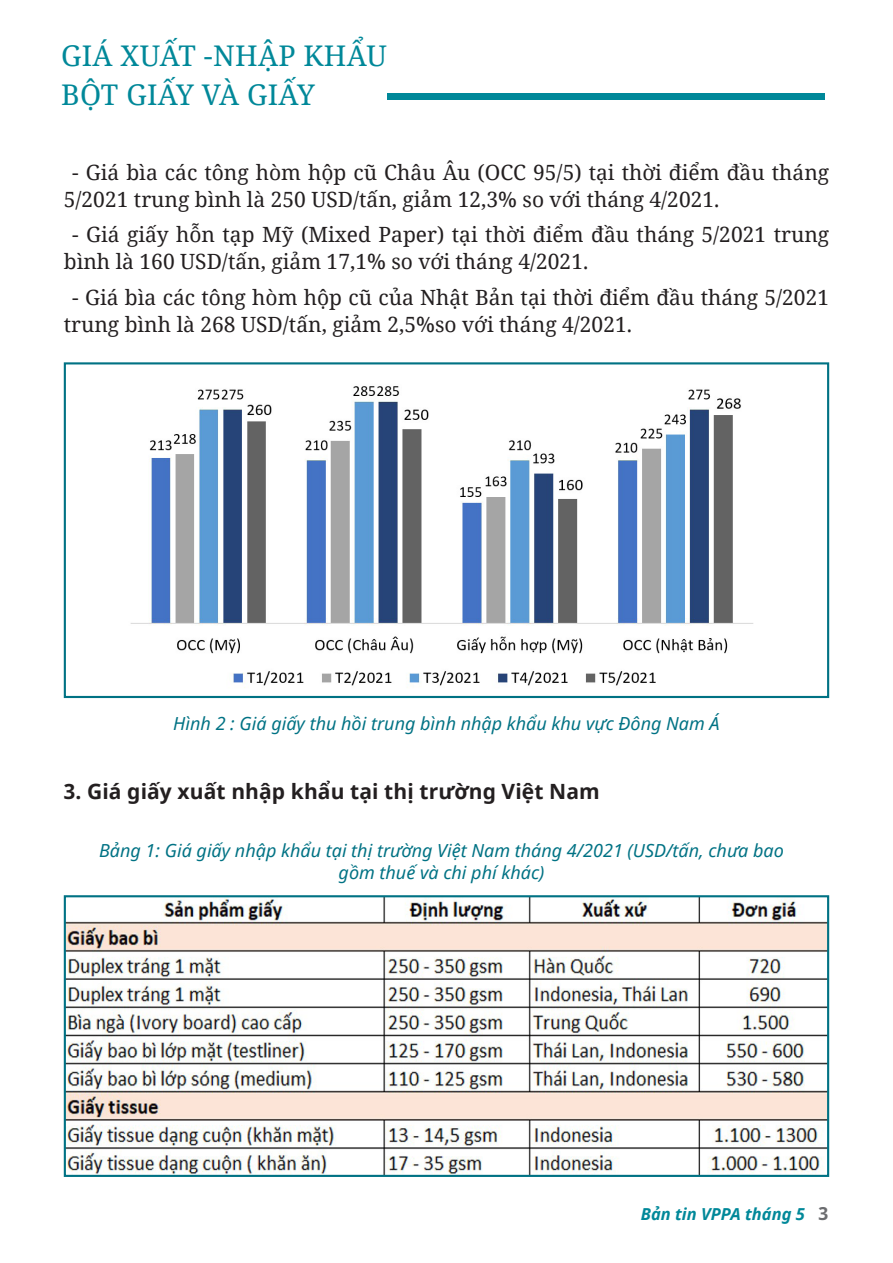
<style>
.page{position:relative;width:893px;height:1263px;background:#fff}
.page>*{position:absolute;margin:0;border:0;box-sizing:border-box;transform-origin:0 0}
.t1{font:28.5px/39px "Noto Serif";letter-spacing:.01em;color:#089}
.t2{font:21px/27px "Noto Serif";color:#231f20}
.t3{font:700 21px "Noto Sans";letter-spacing:.005em;color:#231f20}
.t4{font:italic 18px/21.6px "Noto Sans";color:#007284;text-align:center}
.t5{font:italic 700 16.5px "Noto Sans";color:#089}
.s1{font-style:normal;font-size:18px;color:#6c6d70}
</style>
<div class="page">
<div style="left:387px;top:94px;width:437px;height:6px;background:#089"></div>
<img style="left:67px;top:898px;width:759px;height:276px">
<div style="left:64px;top:895px;width:765px;height:282px;border:2px solid #007284"></div>
<img style="left:130px;top:386px;width:624px;height:302px">
<div style="left:64px;top:362px;width:765px;height:336px;border:2px solid #007284"></div>
<h1 class="t1" style="left:61px;top:35px;width:327px">GIÁ XUẤT -NHẬP KHẨU<br>BỘT GIẤY VÀ GIẤY</h1>
<p class="t2" style="left:64px;top:158px;width:767px;text-indent:9px">- Giá bìa các tông hòm hộp cũ Châu Âu (OCC 95/5) tại thời điểm đầu tháng<br>5/2021 trung bình là 250 USD/tấn, giảm 12,3% so với tháng 4/2021.</p>
<p class="t2" style="left:64px;top:220px;width:767px;text-indent:9px">- Giá giấy hỗn tạp Mỹ (Mixed Paper) tại thời điểm đầu tháng 5/2021 trung bình là 160 USD/tấn, giảm 17,1% so với tháng 4/2021.</p>
<p class="t2" style="left:64px;top:283px;width:767px;text-indent:9px">- Giá bìa các tông hòm hộp cũ của Nhật Bản tại thời điểm đầu tháng 5/2021 trung bình là 268 USD/tấn, giảm 2,5%so với tháng 4/2021.</p>
<p class="t4" style="left:173px;top:712px;width:548px">Hình 2 : Giá giấy thu hồi trung bình nhập khẩu khu vực Đông Nam Á</p>
<p class="t3" style="left:64px;top:777px;width:537px">3. Giá giấy xuất nhập khẩu tại thị trường Việt Nam</p>
<p class="t4" style="left:99px;top:839px;width:686px">Bảng 1: Giá giấy nhập khẩu tại thị trường Việt Nam tháng 4/2021 (USD/tấn, chưa bao gồm thuế và chi phí khác)</p>
<p class="t5" style="left:641px;top:1202px;width:189px">Bản tin VPPA tháng 5 <span class="s1">3</span></p>
</div>
